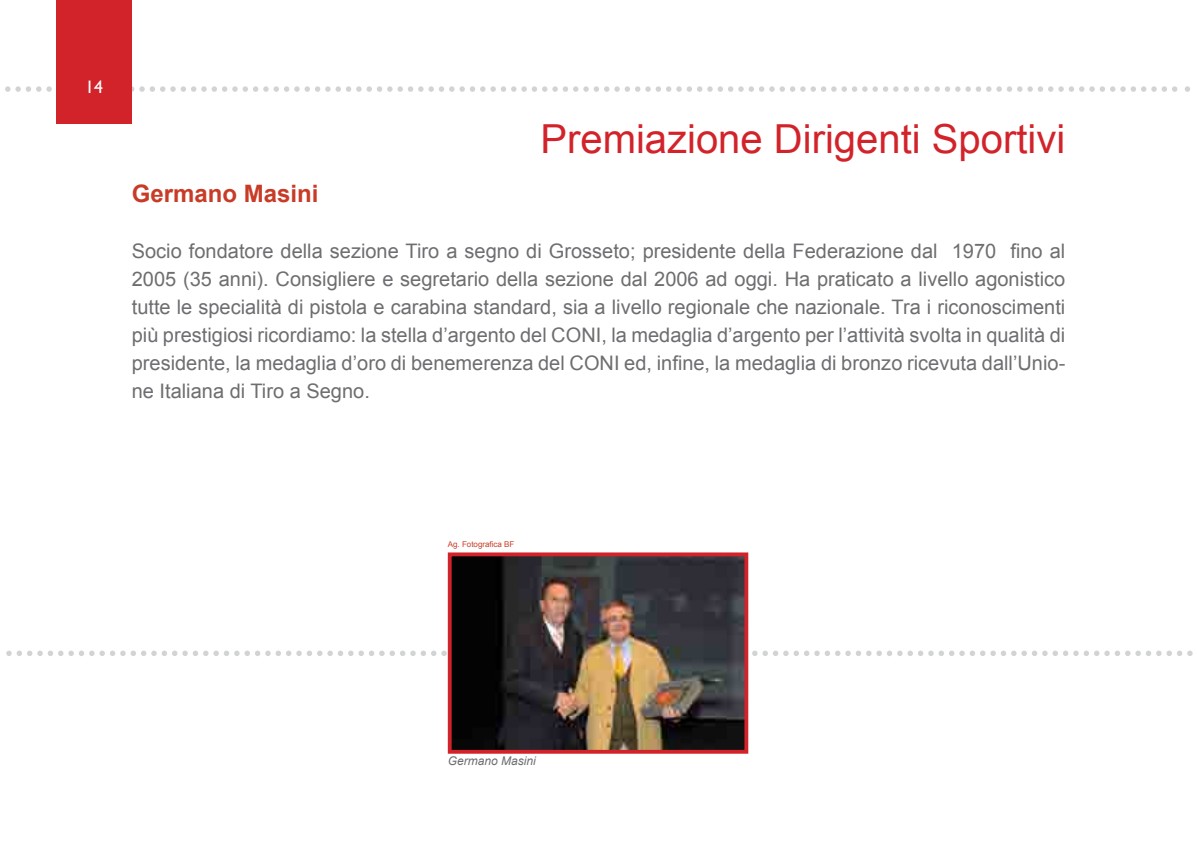
<style>
.page{position:relative;width:1197px;height:851px;background:#fff}
.page>*{position:absolute;margin:0;border:0;box-sizing:border-box;transform-origin:0 0}
.t1{font:40px "Arial";color:#d2232a}
.t2{font:700 24px "Arial";color:#c83c27}
.t3{font:20px/28px "Arial";color:#6d6e71;text-align:justify}
.t4{font:18px "Humanist 521 BT";color:#fff}
.t5{font:italic 12px "Arial";color:#6d6e71}
.t6{font:8px "Arial";color:#c83c27}
</style>
<div class="page">
<svg style="left:1185px;top:86px;width:4px;height:6px"></svg>
<svg style="left:5px;top:86px;width:1172px;height:6px"></svg>
<div style="left:57px;top:0;width:75px;height:124px;background:#d2232a"></div>
<svg style="left:6px;top:650px;width:1186px;height:6px"></svg>
<img style="left:453px;top:557px;width:290px;height:191px">
<div style="left:448px;top:552px;width:300px;height:201px;border:4px solid #d2232a"></div>
<p class="t4" style="left:85px;top:76px;width:20px">14</p>
<p class="t2" style="left:132px;top:178px;width:188px">Germano Masini</p>
<h1 class="t1" style="left:540px;top:113px;width:526px">Premiazione Dirigenti Sportivi</h1>
<p class="t3" style="left:132px;top:237px;width:934px">Socio fondatore della sezione Tiro a segno di Grosseto; presidente della Federazione dal 1970 fino al 2005 (35 anni). Consigliere e segretario della sezione dal 2006 ad oggi. Ha praticato a livello agonistico tutte le specialità di pistola e carabina standard, sia a livello regionale che nazionale. Tra i riconoscimenti più prestigiosi ricordiamo: la stella d’argento del CONI, la medaglia d’argento per l’attività svolta in qualità di presidente, la medaglia d’oro di benemerenza del CONI ed, infine, la medaglia di bronzo ricevuta dall’Unio&shy;ne Italiana di Tiro a Segno.</p>
<p class="t6" style="left:448px;top:539px;width:68px">Ag. Fotografica BF</p>
<p class="t5" style="left:448px;top:753px;width:90px">Germano Masini</p>
</div>
